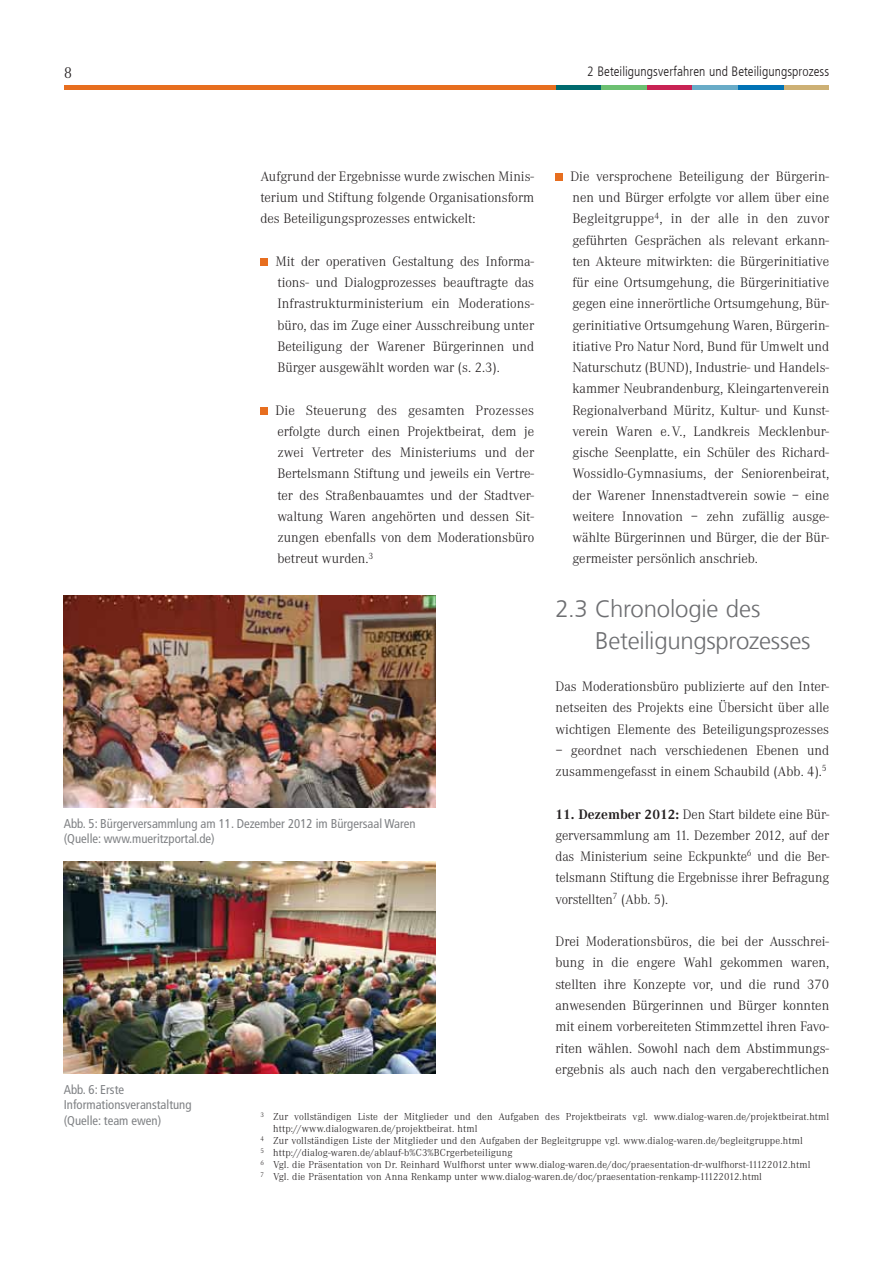
<style>
.page{position:relative;width:893px;height:1263px;background:#fff}
.page>*{position:absolute;margin:0;border:0;box-sizing:border-box;transform-origin:0 0}
.t1{font:300 24px/32px "Frutiger LT Com";letter-spacing:-.01em;color:#6d6e71}
.t2{font:300 16.5px "Corporate A";color:#231f20}
.t3{font:300 14.25px/21.3px "Corporate A";color:#231f20;text-align:justify}
.t4{font:300 condensed 13.5px "Frutiger LT Com";letter-spacing:.005em;color:#231f20}
.t5{font:condensed 12.75px/15.3px "Frutiger LT Com";color:#808285}
.t6{font:300 10.5px "Corporate A";letter-spacing:.015em;color:#231f20}
.s1{font-weight:700}
</style>
<div class="page">
<div style="left:260px;top:258px;width:8px;height:8px;background:#e76e1f"></div>
<div style="left:260px;top:407px;width:8px;height:8px;background:#e76e1f"></div>
<div style="left:555px;top:173px;width:8px;height:8px;background:#e76e1f"></div>
<img style="left:64px;top:861px;width:372px;height:213px">
<img style="left:64px;top:595px;width:372px;height:213px">
<hr style="left:784px;top:85px;width:45px;height:4px;background:#cdb074">
<hr style="left:738px;top:85px;width:46px;height:4px;background:#0072b5">
<hr style="left:647px;top:85px;width:45px;height:4px;background:#c82254">
<hr style="left:601px;top:85px;width:46px;height:4px;background:#6cc071">
<hr style="left:692px;top:85px;width:46px;height:4px;background:#68abc7">
<hr style="left:555px;top:85px;width:46px;height:4px;background:#006a6e">
<hr style="left:64px;top:85px;width:491px;height:4px;background:#e76e1f">
<p class="t2" style="left:64px;top:63px;width:10px">8</p>
<p class="t4" style="left:587px;top:64px;width:243px">2 Beteiligungsverfahren und Beteiligungsprozess</p>
<p class="t3" style="left:260px;top:166px;width:275px">Aufgrund der Ergebnisse wurde zwischen Minis&shy;terium und Stiftung folgende Organisationsform des Beteiligungsprozesses entwickelt:</p>
<p class="t3" style="left:275px;top:251px;width:260px">Mit der operativen Gestaltung des Informa&shy;tions- und Dialogprozesses beauftragte das Infrastrukturministerium ein Moderations&shy;büro, das im Zuge einer Ausschreibung unter Beteiligung der Warener Bürgerinnen und Bürger ausgewählt worden war (s. 2.3).</p>
<p class="t3" style="left:275px;top:400px;width:260px">Die Steuerung des gesamten Prozesses erfolgte durch einen Projektbeirat, dem je zwei Vertreter des Ministeriums und der Bertelsmann Stiftung und jeweils ein Vertre&shy;ter des Straßenbauamtes und der Stadtver&shy;waltung Waren angehörten und dessen Sit&shy;zungen ebenfalls von dem Moderationsbüro betreut wurden.<sup>3</sup></p>
<p class="t5" style="left:64px;top:816px;width:353px">Abb. 5: Bürgerversammlung am 11. Dezember 2012 im Bürgersaal Waren (Quelle: www.mueritzportal.de)</p>
<p class="t3" style="left:570px;top:166px;width:260px">Die versprochene Beteiligung der Bürgerin&shy;nen und Bürger erfolgte vor allem über eine Begleitgruppe<sup>4</sup>, in der alle in den zuvor geführten Gesprächen als relevant erkann&shy;ten Akteure mitwirkten: die Bürgerinitiative für eine Ortsumgehung, die Bürgerinitiative gegen eine innerörtliche Ortsumgehung, Bür&shy;gerinitiative Ortsumgehung Waren, Bürgerin&shy;itiative Pro Natur Nord, Bund für Umwelt und Naturschutz (BUND), Industrie- und Handels&shy;kammer Neubrandenburg, Kleingartenverein Regionalverband Müritz, Kultur- und Kunst&shy;verein Waren e.V., Landkreis Mecklenbur&shy;gische Seenplatte, ein Schüler des Richard-Wossidlo-Gymnasiums, der Seniorenbeirat, der Warener Innenstadtverein sowie – eine weitere Innovation – zehn zufällig ausge&shy;wählte Bürgerinnen und Bürger, die der Bür&shy;germeister persönlich anschrieb.</p>
<h1 class="t1" style="left:595px;top:592px;width:217px;text-indent:-40px">2.3 Chronologie des<br>Beteiligungsprozesses</h1>
<p class="t3" style="left:555px;top:676px;width:275px">Das Moderationsbüro publizierte auf den Inter&shy;netseiten des Projekts eine Übersicht über alle wichtigen Elemente des Beteiligungsprozesses</p>
<p class="t3" style="left:555px;top:740px;width:275px">– geordnet nach verschiedenen Ebenen und zusammengefasst in einem Schaubild (Abb. 4).<sup>5</sup></p>
<p class="t3" style="left:555px;top:804px;width:275px"><span class="s1">11. Dezember 2012:</span> Den Start bildete eine Bür&shy;gerversammlung am 11. Dezember 2012, auf der das Ministerium seine Eckpunkte<sup>6</sup> und die Ber&shy;telsmann Stiftung die Ergebnisse ihrer Befragung vorstellten<sup>7</sup> (Abb. 5).</p>
<p class="t3" style="left:555px;top:931px;width:275px">Drei Moderationsbüros, die bei der Ausschrei&shy;bung in die engere Wahl gekommen waren, stellten ihre Konzepte vor, und die rund 370 anwesenden Bürgerinnen und Bürger konnten mit einem vorbereiteten Stimmzettel ihren Favo&shy;riten wählen. Sowohl nach dem Abstimmungs&shy;ergebnis als auch nach den vergaberechtlichen</p>
<p class="t5" style="left:64px;top:1082px;width:129px">Abb. 6: Erste<br>Informationsveranstaltung (Quelle: team ewen)</p>
<p class="t6" style="left:260px;top:1111px;width:570px"><sup>3</sup> Zur vollständigen Liste der Mitglieder und den Aufgaben des Projektbeirats vgl. www.dialog-waren.de/projektbeirat.html</p>
<p class="t6" style="left:273px;top:1123px;width:206px">http://www.dialogwaren.de/projektbeirat. html</p>
<p class="t6" style="left:260px;top:1135px;width:544px"><sup>4</sup> Zur vollständigen Liste der Mitglieder und den Aufgaben der Begleitgruppe vgl. www.dialog-waren.de/begleitgruppe.html</p>
<p class="t6" style="left:260px;top:1147px;width:254px"><sup>5</sup> http://dialog-waren.de/ablauf-b%C3%BCrgerbeteiligung</p>
<p class="t6" style="left:260px;top:1159px;width:552px"><sup>6</sup> Vgl. die Präsentation von Dr. Reinhard Wulfhorst unter www.dialog-waren.de/doc/praesentation-dr-wulfhorst-11122012.html</p>
<p class="t6" style="left:260px;top:1171px;width:503px"><sup>7</sup> Vgl. die Präsentation von Anna Renkamp unter www.dialog-waren.de/doc/praesentation-renkamp-11122012.html</p>
</div>
